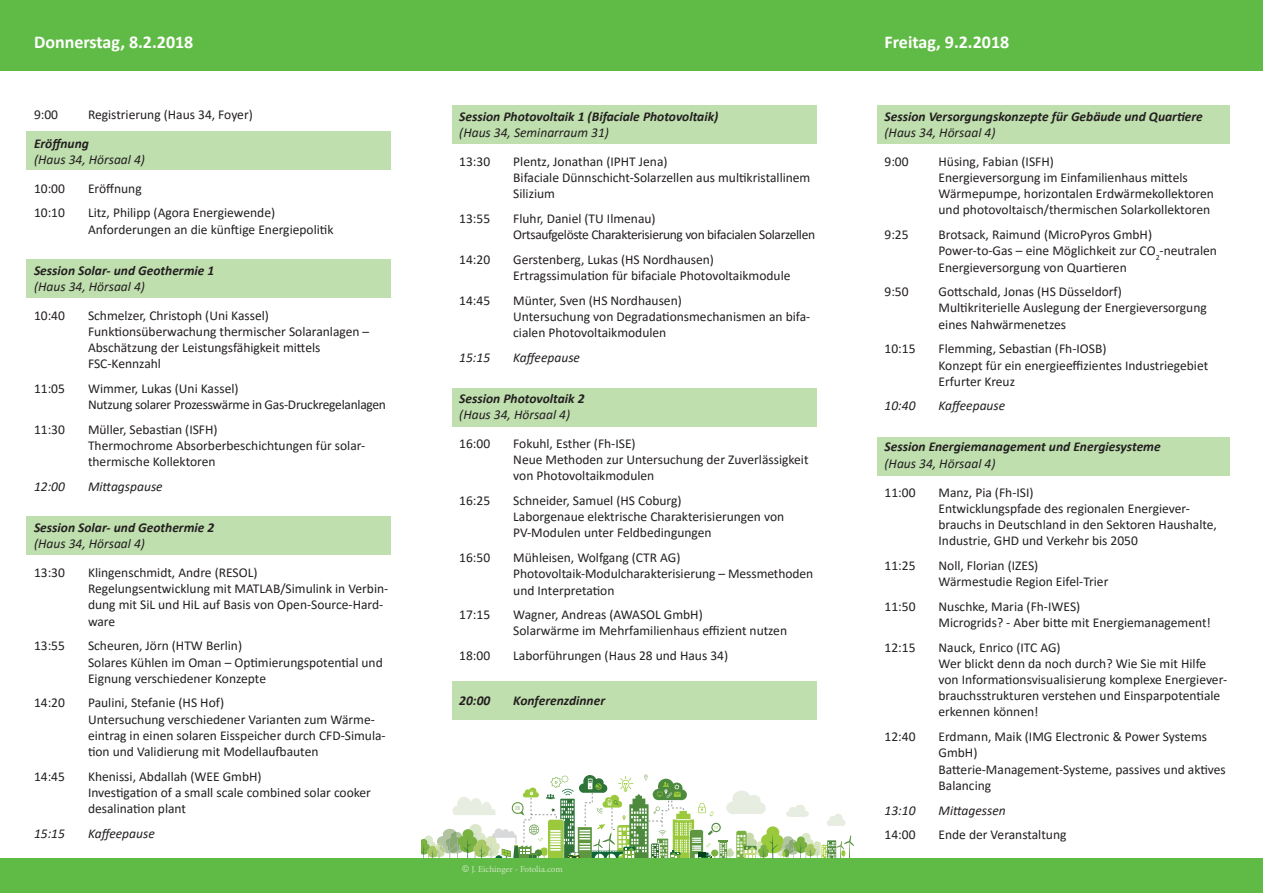
<style>
.page{position:relative;width:1263px;height:893px;background:#fff}
.page>*{position:absolute;margin:0;border:0;box-sizing:border-box;transform-origin:0 0}
.t1{font:700 18px "Calibri";color:#fff}
.t2{font:13.5px/16.2px "Calibri";color:#231f20}
.t3{font:italic 700 13.5px "Calibri";color:#231f20}
.t4{font:italic 13.5px "Calibri";color:#231f20}
.t5{font:13.5px/16.2px "Calibri";letter-spacing:-.025em;color:#231f20}
.t6{font:13.5px/16.2px "Calibri";letter-spacing:-.02em;color:#231f20}
.t7{font:9px "Minion Pro";letter-spacing:-.005em;color:#cce5bf}
.s1{font-family:"News Gothic"}
</style>
<div class="page">
<div style="left:27px;top:259px;width:364px;height:39px;background:#c0dfae"></div>
<div style="left:27px;top:132px;width:364px;height:38px;background:#c0dfae"></div>
<div style="left:27px;top:517px;width:364px;height:38px;background:#c0dfae"></div>
<div style="left:876px;top:105px;width:353px;height:39px;background:#c0dfae"></div>
<div style="left:876px;top:437px;width:353px;height:38px;background:#c0dfae"></div>
<svg style="left:421px;top:775px;width:433px;height:84px"></svg>
<div style="left:0;top:0;width:1263px;height:70px;background:#60bb46"></div>
<div style="left:0;top:859px;width:1263px;height:34px;background:#60bb46"></div>
<div style="left:452px;top:388px;width:364px;height:38px;background:#c0dfae"></div>
<div style="left:452px;top:681px;width:364px;height:39px;background:#c0dfae"></div>
<div style="left:452px;top:105px;width:364px;height:39px;background:#c0dfae"></div>
<h1 class="t1" style="left:34px;top:29px;width:161px">Donnerstag, 8.2.2018</h1>
<h1 class="t1" style="left:884px;top:29px;width:126px">Freitag, 9.2.2018</h1>
<p class="t2" style="left:34px;top:106px;width:26px">9:00</p>
<p class="t2" style="left:88px;top:106px;width:166px">Registrierung (Haus 34, Foyer)</p>
<p class="t3" style="left:34px;top:133px;width:56px">Eröffnung</p>
<p class="t4" style="left:34px;top:150px;width:112px">(Haus 34, Hörsaal 4)</p>
<p class="t2" style="left:34px;top:180px;width:32px">10:00</p>
<p class="t2" style="left:88px;top:180px;width:55px">Eröffnung</p>
<p class="t2" style="left:34px;top:204px;width:32px">10:10</p>
<p class="t2" style="left:88px;top:204px;width:247px">Litz, Philipp (Agora Energiewende)<br>Anforderungen an die künftige Energiepolitik</p>
<p class="t3" style="left:34px;top:260px;width:182px">Session Solar- und Geothermie 1</p>
<p class="t4" style="left:34px;top:277px;width:112px">(Haus 34, Hörsaal 4)</p>
<p class="t2" style="left:34px;top:307px;width:32px">10:40</p>
<p class="t2" style="left:88px;top:307px;width:283px">Schmelzer, Christoph (Uni Kassel)<br>Funktionsüberwachung thermischer Solaranlagen – Abschätzung der Leistungsfähigkeit mittels FSC-Kennzahl</p>
<p class="t2" style="left:34px;top:380px;width:32px">11:05</p>
<p class="t6" style="left:88px;top:380px;width:300px">Wimmer, Lukas (Uni Kassel)<br>Nutzung solarer Prozesswärme in Gas-Druckregelanlagen</p>
<p class="t2" style="left:34px;top:421px;width:32px">11:30</p>
<p class="t2" style="left:88px;top:421px;width:279px">Müller, Sebastian (ISFH)<br>Thermochrome Absorberbeschichtungen für solar&shy;thermische Kollektoren</p>
<p class="t4" style="left:34px;top:477px;width:32px">12:00</p>
<p class="t4" style="left:88px;top:477px;width:76px">Mittagspause</p>
<p class="t3" style="left:34px;top:518px;width:182px">Session Solar- und Geothermie 2</p>
<p class="t4" style="left:34px;top:534px;width:112px">(Haus 34, Hörsaal 4)</p>
<p class="t2" style="left:34px;top:564px;width:32px">13:30</p>
<p class="t2" style="left:88px;top:564px;width:302px">Klingenschmidt, Andre (RESOL)<br>Regelungsentwicklung mit MATLAB/Simulink in Verbin&shy;dung mit SiL und HiL auf Basis von Open-Source-Hard&shy;ware</p>
<p class="t2" style="left:34px;top:637px;width:32px">13:55</p>
<p class="t2" style="left:88px;top:637px;width:296px">Scheuren, Jörn (HTW Berlin)<br>Solares Kühlen im Oman – Optimierungspotential und<br>Eignung verschiedener Konzepte</p>
<p class="t2" style="left:34px;top:694px;width:32px">14:20</p>
<p class="t2" style="left:88px;top:694px;width:299px">Paulini, Stefanie (HS Hof)<br>Untersuchung verschiedener Varianten zum Wärme&shy;eintrag in einen solaren Eisspeicher durch CFD-Simula&shy;tion und Validierung mit Modellaufbauten</p>
<p class="t2" style="left:34px;top:768px;width:32px">14:45</p>
<p class="t2" style="left:88px;top:768px;width:284px">Khenissi, Abdallah (WEE GmbH)<br>Investigation of a small scale combined solar cooker desalination plant</p>
<p class="t4" style="left:34px;top:824px;width:32px">15:15</p>
<p class="t4" style="left:88px;top:824px;width:68px">Kaffeepause</p>
<p class="t3" style="left:459px;top:107px;width:261px">Session Photovoltaik 1 (Bifaciale Photovoltaik)</p>
<p class="t4" style="left:459px;top:123px;width:151px">(Haus 34, Seminarraum 31)</p>
<p class="t2" style="left:459px;top:153px;width:32px">13:30</p>
<p class="t2" style="left:513px;top:153px;width:299px">Plentz, Jonathan (IPHT Jena)<br>Bifaciale Dünnschicht-Solarzellen aus multikristallinem<br>Silizium</p>
<p class="t2" style="left:459px;top:210px;width:32px">13:55</p>
<p class="t5" style="left:513px;top:210px;width:303px">Fluhr, Daniel (TU Ilmenau)<br>Ortsaufgelöste Charakterisierung von bifacialen Solarzellen</p>
<p class="t2" style="left:459px;top:251px;width:32px">14:20</p>
<p class="t2" style="left:513px;top:251px;width:279px">Gerstenberg, Lukas (HS Nordhausen)<br>Ertragssimulation für bifaciale Photovoltaikmodule</p>
<p class="t2" style="left:459px;top:292px;width:32px">14:45</p>
<p class="t2" style="left:513px;top:292px;width:299px">Münter, Sven (HS Nordhausen)<br>Untersuchung von Degradationsmechanismen an bifa&shy;cialen Photovoltaikmodulen</p>
<p class="t4" style="left:459px;top:348px;width:32px">15:15</p>
<p class="t4" style="left:513px;top:348px;width:68px">Kaffeepause</p>
<p class="t3" style="left:459px;top:389px;width:127px">Session Photovoltaik 2</p>
<p class="t4" style="left:459px;top:405px;width:112px">(Haus 34, Hörsaal 4)</p>
<p class="t2" style="left:459px;top:435px;width:32px">16:00</p>
<p class="t2" style="left:513px;top:435px;width:297px">Fokuhl, Esther (Fh-ISE)<br>Neue Methoden zur Untersuchung der Zuverlässigkeit von Photovoltaikmodulen</p>
<p class="t2" style="left:459px;top:492px;width:32px">16:25</p>
<p class="t2" style="left:513px;top:492px;width:272px">Schneider, Samuel (HS Coburg)<br>Laborgenaue elektrische Charakterisierungen von<br>PV-Modulen unter Feldbedingungen</p>
<p class="t2" style="left:459px;top:549px;width:32px">16:50</p>
<p class="t2" style="left:513px;top:549px;width:302px">Mühleisen, Wolfgang (CTR AG)<br>Photovoltaik-Modulcharakterisierung – Messmethoden und Interpretation</p>
<p class="t2" style="left:459px;top:606px;width:32px">17:15</p>
<p class="t2" style="left:513px;top:606px;width:275px">Wagner, Andreas (AWASOL GmbH)<br>Solarwärme im Mehrfamilienhaus effizient nutzen</p>
<p class="t2" style="left:459px;top:647px;width:32px">18:00</p>
<p class="t2" style="left:513px;top:647px;width:216px">Laborführungen (Haus 28 und Haus 34)</p>
<p class="t3" style="left:459px;top:691px;width:33px">20:00</p>
<p class="t3" style="left:513px;top:691px;width:93px">Konferenzdinner</p>
<p class="t7" style="left:462px;top:863px;width:102px"><span class="s1">©</span> J. Eichinger - Fotolia.com</p>
<p class="t3" style="left:884px;top:107px;width:320px">Session Versorgungskonzepte für Gebäude und Quartiere</p>
<p class="t4" style="left:884px;top:123px;width:112px">(Haus 34, Hörsaal 4)</p>
<p class="t2" style="left:884px;top:153px;width:26px">9:00</p>
<p class="t2" style="left:938px;top:153px;width:277px">Hüsing, Fabian (ISFH)<br>Energieversorgung im Einfamilienhaus mittels Wärmepumpe, horizontalen Erdwärmekollektoren und photovoltaisch/thermischen Solarkollektoren</p>
<p class="t2" style="left:884px;top:226px;width:26px">9:25</p>
<p class="t2" style="left:938px;top:226px;width:280px">Brotsack, Raimund (MicroPyros GmbH)<br>Power-to-Gas – eine Möglichkeit zur CO<sub>2</sub>-neutralen<br>Energieversorgung von Quartieren</p>
<p class="t2" style="left:884px;top:283px;width:26px">9:50</p>
<p class="t2" style="left:938px;top:283px;width:270px">Gottschald, Jonas (HS Düsseldorf)<br>Multikriterielle Auslegung der Energieversorgung eines Nahwärmenetzes</p>
<p class="t2" style="left:884px;top:340px;width:32px">10:15</p>
<p class="t2" style="left:938px;top:340px;width:271px">Flemming, Sebastian (Fh-IOSB)<br>Konzept für ein energieeffizientes Industriegebiet<br>Erfurter Kreuz</p>
<p class="t4" style="left:884px;top:397px;width:32px">10:40</p>
<p class="t4" style="left:938px;top:397px;width:68px">Kaffeepause</p>
<p class="t3" style="left:884px;top:437px;width:278px">Session Energiemanagement und Energiesysteme</p>
<p class="t4" style="left:884px;top:454px;width:112px">(Haus 34, Hörsaal 4)</p>
<p class="t2" style="left:884px;top:484px;width:32px">11:00</p>
<p class="t2" style="left:938px;top:484px;width:280px">Manz, Pia (Fh-ISI)<br>Entwicklungspfade des regionalen Energiever&shy;brauchs in Deutschland in den Sektoren Haushalte, Industrie, GHD und Verkehr bis 2050</p>
<p class="t2" style="left:884px;top:557px;width:32px">11:25</p>
<p class="t2" style="left:938px;top:557px;width:171px">Noll, Florian (IZES)<br>Wärmestudie Region Eifel-Trier</p>
<p class="t2" style="left:884px;top:598px;width:32px">11:50</p>
<p class="t2" style="left:938px;top:598px;width:274px">Nuschke, Maria (Fh-IWES)<br>Microgrids? - Aber bitte mit Energiemanagement!</p>
<p class="t2" style="left:884px;top:639px;width:32px">12:15</p>
<p class="t2" style="left:938px;top:639px;width:290px">Nauck, Enrico (ITC AG)<br>Wer blickt denn da noch durch? Wie Sie mit Hilfe von Informationsvisualisierung komplexe Energiever&shy;brauchsstrukturen verstehen und Einsparpotentiale erkennen können!</p>
<p class="t2" style="left:884px;top:728px;width:32px">12:40</p>
<p class="t2" style="left:938px;top:728px;width:289px">Erdmann, Maik (IMG Electronic &amp; Power Systems<br>GmbH)<br>Batterie-Management-Systeme, passives und aktives<br>Balancing</p>
<p class="t4" style="left:884px;top:801px;width:32px">13:10</p>
<p class="t4" style="left:938px;top:801px;width:69px">Mittagessen</p>
<p class="t2" style="left:884px;top:826px;width:32px">14:00</p>
<p class="t2" style="left:938px;top:826px;width:129px">Ende der Veranstaltung</p>
</div>
